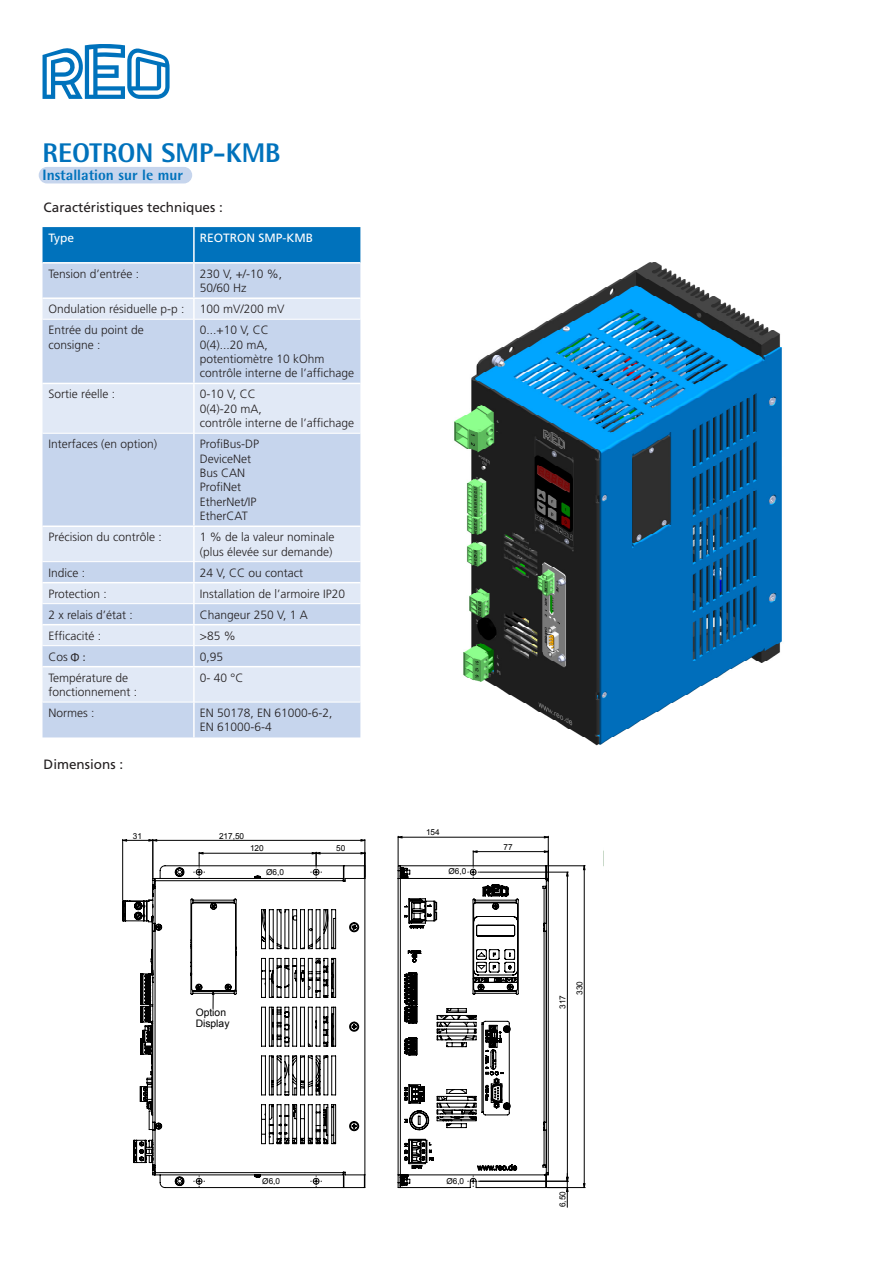
<style>
.page{position:relative;width:893px;height:1263px;background:#fff}
.page>*{position:absolute;margin:0;border:0;box-sizing:border-box;transform-origin:0 0}
.t1{font:800 27px "Rotis Semi Sans";color:#0072bc}
.t2{font:800 15px "Rotis Semi Sans";color:#0072bc}
.t3{font:13.5px "Frutiger";color:#231f20}
.t4{font:300 12px/14.4px "Frutiger";color:#231f20}
.t5{font:12px "Frutiger";color:#fff}
.t6{font:10.35px/10.4px "Arial";color:#000}
.t7{font:10.05px "Arial";color:#000}
.t8{font:8.25px "Arial";color:#000}
.s1{font-family:"Calibri";font-weight:400}
</style>
<div class="page">
<svg style="left:43px;top:44px;width:127px;height:55px"></svg>
<div style="left:39px;top:167px;width:153px;height:16px;background:#c6d5ed;border-radius:8px"></div>
<div style="left:43px;top:227px;width:317px;height:35px;background:#0072bc"></div>
<div style="left:43px;top:264px;width:317px;height:473px;background:#c6d5ed"></div>
<svg style="left:43px;top:299px;width:317px;height:403px;background:#d2def1"></svg>
<hr style="left:193px;top:227px;width:2px;height:35px;background:#fff">
<hr style="left:193px;top:264px;width:2px;height:33px;background:#fff">
<hr style="left:43px;top:297px;width:151px;height:2px;background:#fff">
<hr style="left:194px;top:297px;width:166px;height:2px;background:#fff">
<hr style="left:193px;top:299px;width:2px;height:20px;background:#fff">
<hr style="left:193px;top:319px;width:2px;height:64px;background:#fff">
<hr style="left:43px;top:383px;width:151px;height:1px;background:#fff">
<hr style="left:194px;top:383px;width:166px;height:1px;background:#fff">
<hr style="left:193px;top:384px;width:2px;height:49px;background:#fff">
<hr style="left:193px;top:433px;width:2px;height:92px;background:#fff">
<hr style="left:43px;top:525px;width:151px;height:2px;background:#fff">
<hr style="left:194px;top:525px;width:166px;height:2px;background:#fff">
<hr style="left:193px;top:527px;width:2px;height:34px;background:#fff">
<hr style="left:193px;top:562px;width:2px;height:20px;background:#fff">
<hr style="left:43px;top:582px;width:151px;height:1px;background:#fff">
<hr style="left:194px;top:582px;width:166px;height:1px;background:#fff">
<hr style="left:193px;top:583px;width:2px;height:20px;background:#fff">
<hr style="left:193px;top:604px;width:2px;height:20px;background:#fff">
<hr style="left:43px;top:624px;width:151px;height:1px;background:#fff">
<hr style="left:194px;top:624px;width:166px;height:1px;background:#fff">
<hr style="left:193px;top:625px;width:2px;height:20px;background:#fff">
<hr style="left:193px;top:646px;width:2px;height:20px;background:#fff">
<hr style="left:43px;top:666px;width:151px;height:1px;background:#fff">
<hr style="left:194px;top:666px;width:166px;height:1px;background:#fff">
<hr style="left:193px;top:667px;width:2px;height:35px;background:#fff">
<hr style="left:193px;top:702px;width:2px;height:35px;background:#fff">
<hr style="left:43px;top:319px;width:151px;height:1px;background:#fff">
<hr style="left:194px;top:319px;width:166px;height:1px;background:#fff">
<hr style="left:43px;top:433px;width:151px;height:1px;background:#fff">
<hr style="left:194px;top:433px;width:166px;height:1px;background:#fff">
<hr style="left:43px;top:561px;width:151px;height:1px;background:#fff">
<hr style="left:194px;top:561px;width:166px;height:1px;background:#fff">
<hr style="left:43px;top:603px;width:151px;height:1px;background:#fff">
<hr style="left:194px;top:603px;width:166px;height:1px;background:#fff">
<hr style="left:43px;top:645px;width:151px;height:1px;background:#fff">
<hr style="left:194px;top:645px;width:166px;height:1px;background:#fff">
<hr style="left:43px;top:702px;width:151px;height:1px;background:#fff">
<hr style="left:194px;top:702px;width:166px;height:1px;background:#fff">
<hr style="left:114px;top:1226px;width:490px;height:1px;background:#c0c0c0">
<hr style="left:114px;top:825px;width:1px;height:391px;background:#c0c0c0">
<hr style="left:114px;top:825px;width:490px;height:1px;background:#c0c0c0">
<hr style="left:892px;top:825px;width:1px;height:391px;background:#c0c0c0">
<hr style="left:114px;top:1217px;width:490px;height:1px;background:#c0c0c0">
<hr style="left:742px;top:1180px;width:1px;height:36px;background:#c0c0c0">
<hr style="left:769px;top:1180px;width:1px;height:36px;background:#c0c0c0">
<hr style="left:716px;top:1163px;width:1px;height:53px;background:#c0c0c0">
<hr style="left:729px;top:1180px;width:1px;height:36px;background:#c0c0c0">
<hr style="left:759px;top:1180px;width:1px;height:36px;background:#c0c0c0">
<hr style="left:795px;top:1163px;width:1px;height:37px;background:#c0c0c0">
<svg style="left:716px;top:1179px;width:1px;height:34px"></svg>
<hr style="left:812px;top:1163px;width:1px;height:53px;background:#c0c0c0">
<svg style="left:122px;top:836px;width:463px;height:371px"></svg>
<img style="left:454px;top:262px;width:328px;height:484px">
<hr style="left:444px;top:877px;width:356px;height:1px;background:#c0c0c0">
<hr style="left:444px;top:196px;width:1px;height:570px;background:#c0c0c0">
<hr style="left:823px;top:196px;width:1px;height:570px;background:#c0c0c0">
<hr style="left:444px;top:196px;width:356px;height:1px;background:#c0c0c0">
<hr style="left:811px;top:196px;width:1px;height:570px;background:#c0c0c0">
<hr style="left:444px;top:865px;width:356px;height:1px;background:#c0c0c0">
<hr style="left:590px;top:860px;width:210px;height:1px;background:#c0c0c0">
<hr style="left:590px;top:820px;width:210px;height:1px;background:#c0c0c0">
<hr style="left:590px;top:800px;width:210px;height:1px;background:#c0c0c0">
<hr style="left:590px;top:840px;width:117px;height:1px;background:#c0c0c0">
<hr style="left:590px;top:835px;width:117px;height:1px;background:#c0c0c0">
<hr style="left:590px;top:830px;width:117px;height:1px;background:#c0c0c0">
<hr style="left:590px;top:825px;width:117px;height:1px;background:#c0c0c0">
<hr style="left:590px;top:855px;width:65px;height:1px;background:#c0c0c0">
<hr style="left:590px;top:850px;width:65px;height:1px;background:#c0c0c0">
<hr style="left:590px;top:845px;width:65px;height:1px;background:#c0c0c0">
<hr style="left:655px;top:845px;width:145px;height:1px;background:#c0c0c0">
<hr style="left:707px;top:808px;width:93px;height:1px;background:#c0c0c0">
<p class="t1" style="left:43px;top:135px;width:240px">REOTRON SMP-KMB</p>
<p class="t2" style="left:43px;top:165px;width:142px">Installation sur le mur</p>
<p class="t3" style="left:44px;top:199px;width:181px">Caractéristiques techniques :</p>
<p class="t5" style="left:49px;top:231px;width:27px">Type</p>
<p class="t5" style="left:200px;top:231px;width:115px">REOTRON SMP-KMB</p>
<p class="t4" style="left:49px;top:267px;width:92px">Tension d’entrée :</p>
<p class="t4" style="left:200px;top:267px;width:84px">230 V, +/-10 %,<br>50/60 Hz</p>
<p class="t4" style="left:49px;top:302px;width:138px">Ondulation résiduelle p-p :</p>
<p class="t4" style="left:200px;top:302px;width:86px">100 mV/200 mV</p>
<p class="t4" style="left:49px;top:323px;width:97px">Entrée du point de consigne :</p>
<p class="t4" style="left:200px;top:323px;width:126px">0...+10 V, CC<br>0(4)...20 mA, potentiomètre 10 kOhm</p>
<p class="t4" style="left:200px;top:366px;width:156px">contrôle interne de l’affichage</p>
<p class="t4" style="left:49px;top:387px;width:68px">Sortie réelle :</p>
<p class="t4" style="left:200px;top:387px;width:156px">0-10 V, CC<br>0(4)-20 mA,<br>contrôle interne de l’affichage</p>
<p class="t4" style="left:49px;top:437px;width:110px">Interfaces (en option)</p>
<p class="t4" style="left:200px;top:437px;width:61px">ProfiBus-DP</p>
<p class="t4" style="left:200px;top:451px;width:53px">DeviceNet</p>
<p class="t4" style="left:200px;top:466px;width:47px">Bus CAN</p>
<p class="t4" style="left:200px;top:480px;width:43px">ProfiNet</p>
<p class="t4" style="left:200px;top:495px;width:58px">EtherNet/IP</p>
<p class="t4" style="left:200px;top:509px;width:49px">EtherCAT</p>
<p class="t4" style="left:49px;top:530px;width:115px">Précision du contrôle :</p>
<p class="t4" style="left:200px;top:530px;width:136px">1 % de la valeur nominale</p>
<p class="t4" style="left:200px;top:544px;width:134px">(plus élevée sur demande)</p>
<p class="t4" style="left:49px;top:565px;width:38px">Indice :</p>
<p class="t4" style="left:200px;top:565px;width:105px">24 V, CC ou contact</p>
<p class="t4" style="left:49px;top:586px;width:60px">Protection :</p>
<p class="t4" style="left:200px;top:586px;width:147px">Installation de l’armoire IP20</p>
<p class="t4" style="left:49px;top:607px;width:86px">2 x relais d’état :</p>
<p class="t4" style="left:200px;top:607px;width:109px">Changeur 250 V, 1 A</p>
<p class="t4" style="left:49px;top:628px;width:54px">Efficacité :</p>
<p class="t4" style="left:200px;top:628px;width:37px">&gt;85 %</p>
<p class="t4" style="left:49px;top:649px;width:39px">Cos <span class="s1">Φ :</span></p>
<p class="t4" style="left:200px;top:649px;width:25px">0,95</p>
<p class="t4" style="left:49px;top:670px;width:90px">Température de fonctionnement :</p>
<p class="t4" style="left:200px;top:670px;width:45px">0- 40 °C</p>
<p class="t4" style="left:49px;top:706px;width:48px">Normes :</p>
<p class="t4" style="left:200px;top:706px;width:134px">EN 50178, EN 61000-6-2,<br>EN 61000-6-4</p>
<p class="t7" style="left:238px;top:393px;width:18px">154</p>
<p class="t7" style="left:44px;top:440px;width:23px">Ø6,0</p>
<p class="t3" style="left:44px;top:756px;width:81px">Dimensions :</p>
<p class="t8" style="left:133px;top:830px;width:11px">31</p>
<p class="t8" style="left:219px;top:830px;width:27px">217,50</p>
<p class="t8" style="left:250px;top:843px;width:15px">120</p>
<p class="t8" style="left:336px;top:843px;width:11px">50</p>
<p class="t8" style="left:266px;top:866px;width:19px">Ø6,0</p>
<p class="t6" style="left:196px;top:1007px;width:35px">Option<br>Display</p>
<p class="t8" style="left:262px;top:1176px;width:19px">Ø6,0</p>
<p class="t8" style="left:426px;top:827px;width:15px">154</p>
<p class="t8" style="left:448px;top:866px;width:19px">Ø6,0</p>
<p class="t8" style="left:504px;top:841px;width:11px">77</p>
<p class="t8" style="left:557px;top:1009px;width:15px;rotate:-90deg">317</p>
<p class="t8" style="left:574px;top:995px;width:15px;rotate:-90deg">330</p>
<p class="t8" style="left:446px;top:1175px;width:19px">Ø6,0</p>
<p class="t8" style="left:557px;top:1207px;width:18px;rotate:-90deg">6,50</p>
</div>
